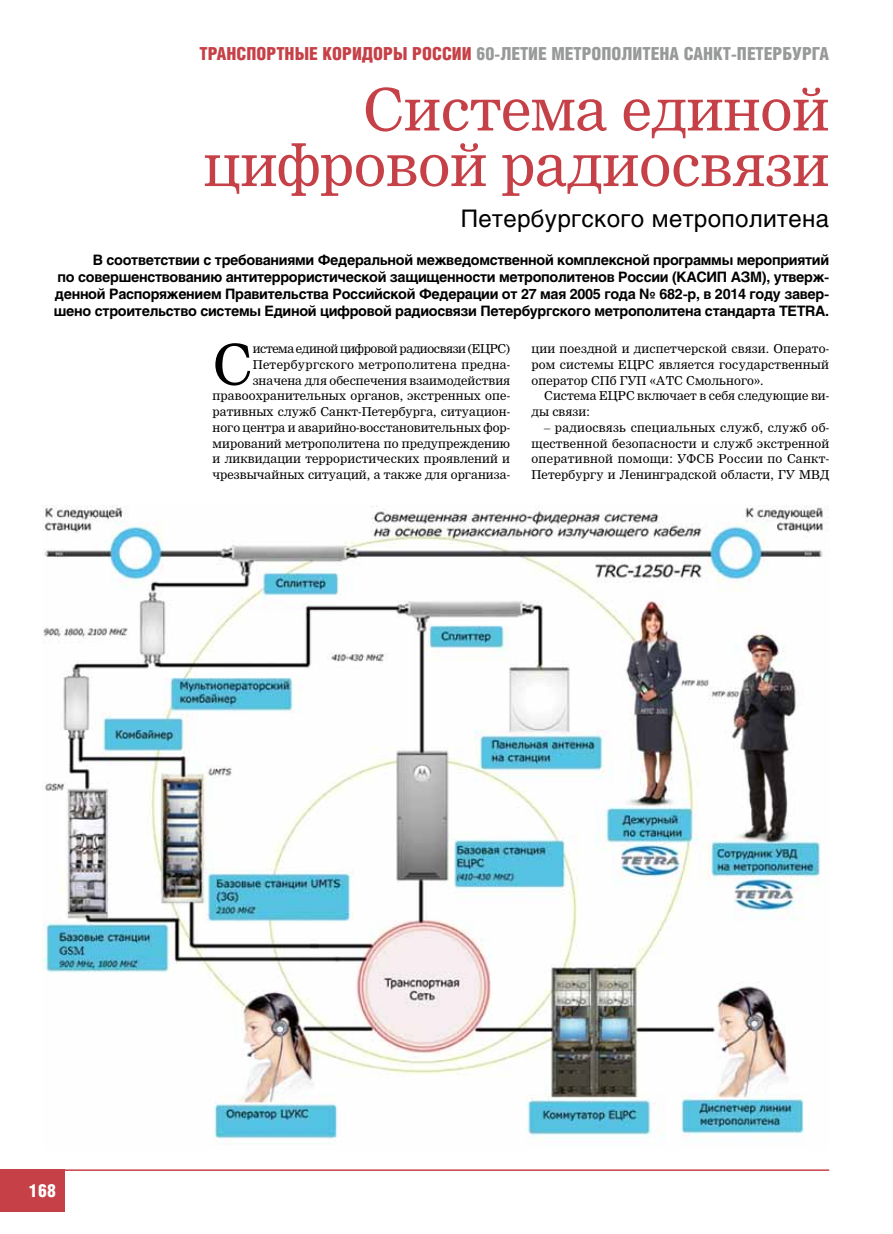
<style>
.page{position:relative;width:893px;height:1234px;background:#fff}
.page>*{position:absolute;margin:0;border:0;box-sizing:border-box;transform-origin:0 0}
.t1{font:57px/55.5px "Nimrod Cyr";color:#c64047;text-align:right}
.t2{font:54.6px "Nimrod Cyr";color:#000}
.t3{font:24px "Helios";letter-spacing:.015em;color:#000}
.t4{font:900 18px "Helios Cond";color:#989999}
.t5{font:900 18px "Helios Cond";color:#fff}
.t6{font:700 14.25px/17.1px "Helios";letter-spacing:-.02em;color:#000;text-align:justify}
.t7{font:12px/15.8px "Nimrod Cyr";letter-spacing:.005em;color:#000;text-align:justify}
.s1{color:#c64047}
</style>
<div class="page">
<div style="left:0;top:1169px;width:64px;height:42px;background:#c64047"></div>
<hr style="left:0;top:1169px;width:829px;height:1px;background:#c64047">
<img style="left:43px;top:505px;width:786px;height:639px">
<h3 class="t4" style="left:200px;top:43px;width:631px"><span class="s1">Транспортные коридоры России</span> 60-летие метрополитена Санкт-Петербурга</h3>
<h1 class="t1" style="left:204px;top:82px;width:627px">Система единой цифровой радиосвязи</h1>
<h3 class="t3" style="left:461px;top:204px;width:370px">Петербургского метрополитена</h3>
<p class="t6" style="left:54px;top:251px;width:777px;text-indent:39px">В соответствии с требованиями Федеральной межведомственной комплексной программы мероприятий по совершенствованию антитеррористической защищенности метрополитенов России (КАСИП АЗМ), утверж&shy;денной Распоряжением Правительства Российской Федерации от 27 мая 2005 года № 682-р, в 2014 году завер&shy;шено строительство системы Единой цифровой радиосвязи Петербургского метрополитена стандарта TETRA.</p>
<p class="t7" style="left:531px;top:341px;width:299px">ции поездной и диспетчерской связи. Операто&shy;ром системы ЕЦРС является государственный оператор СПб ГУП «АТС Смольного».</p>
<p class="t7" style="left:531px;top:388px;width:299px;text-indent:13px">Система ЕЦРС включает в себя следующие ви&shy;ды связи:</p>
<p class="t7" style="left:531px;top:419px;width:299px;text-indent:13px">– радиосвязь специальных служб, служб об&shy;щественной безопасности и служб экстренной оперативной помощи: УФСБ России по Санкт-Петербургу и Ленинградской области, ГУ МВД</p>
<h2 class="t2" style="left:213px;top:331px;width:41px">С</h2>
<p class="t7" style="left:213px;top:341px;width:299px;text-align:right">истема единой цифровой радиосвязи (ЕЦРС)<br>Петербургского метрополитена предна&shy;значена для обеспечения взаимодействия правоохранительных органов, экстренных опе&shy;ративных служб Санкт-Петербурга, ситуацион&shy;ного центра и аварийно-восстановительных фор&shy;мирований метрополитена по предупреждению и ликвидации террористических проявлений и чрезвычайных ситуаций, а также для организа-</p>
<h3 class="t5" style="left:29px;top:1180px;width:29px">168</h3>
</div>
